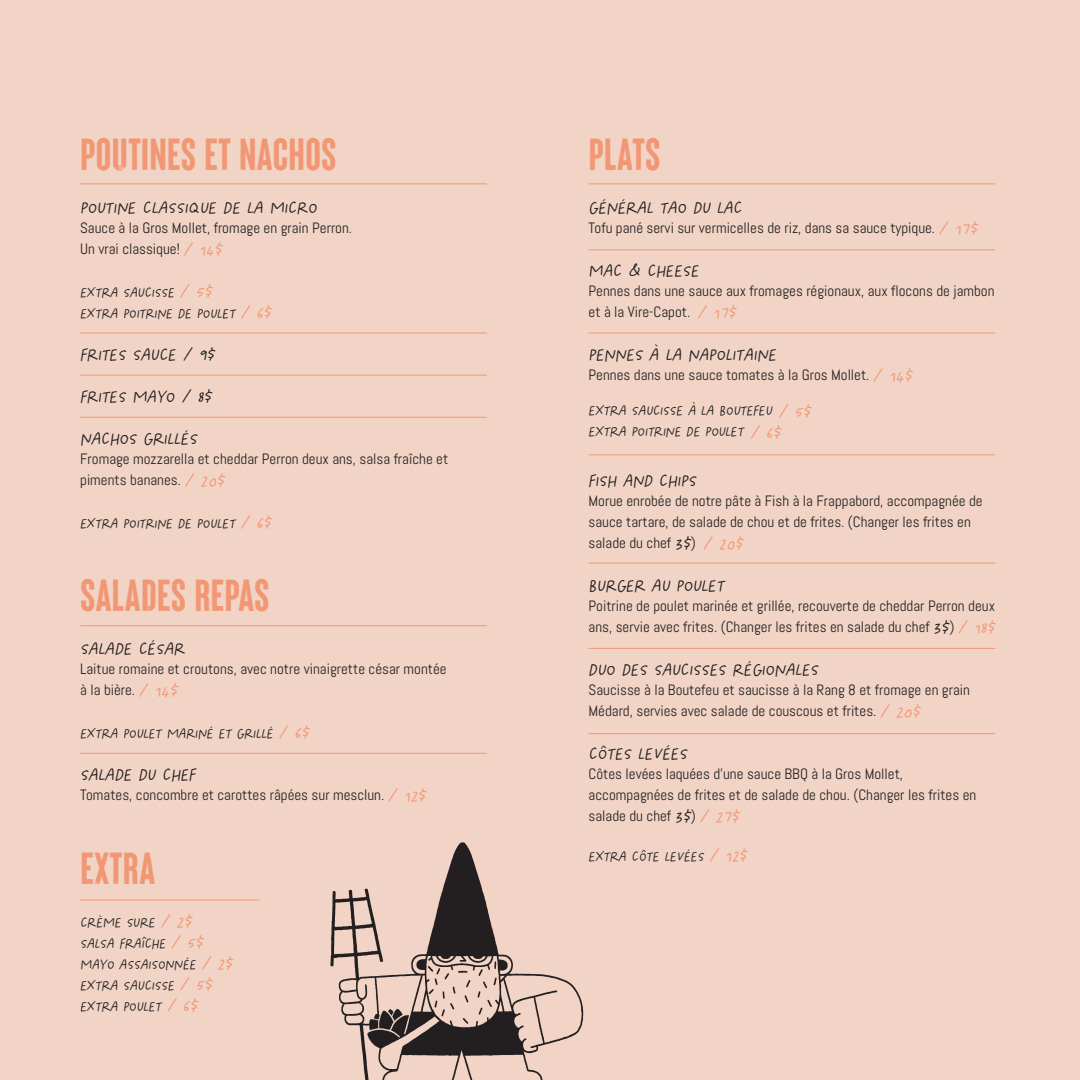
<style>
.page{position:relative;width:1080px;height:1080px;background:#f1d4c5}
.page>*{position:absolute;margin:0;border:0;box-sizing:border-box;transform-origin:0 0}
.t1{font:45px "Brixton Lead Vector";color:#f29774}
.t2{font:22.5px/42px "Just Saying";color:#231f20}
.t3{font:18.3px/21px "Just Saying";color:#231f20}
.t4{font:15px/21px "Abel";color:#231f20}
.s1{font-family:"Just Saying";font-size:22.5px;color:#f29774}
.s2{font-size:22.5px;color:#f29774}
.s3{font-family:"Just Saying";font-size:22.5px}
</style>
<div class="page">
<hr style="left:589px;top:184px;width:406px;height:1px;background:#f29774">
<hr style="left:589px;top:249px;width:406px;height:1px;background:#f29774">
<hr style="left:589px;top:333px;width:406px;height:1px;background:#f29774">
<hr style="left:589px;top:454px;width:406px;height:1px;background:#f29774">
<hr style="left:589px;top:563px;width:406px;height:1px;background:#f29774">
<hr style="left:589px;top:648px;width:406px;height:1px;background:#f29774">
<hr style="left:589px;top:733px;width:406px;height:1px;background:#f29774">
<hr style="left:80px;top:333px;width:407px;height:1px;background:#f29774">
<hr style="left:80px;top:375px;width:407px;height:1px;background:#f29774">
<hr style="left:80px;top:625px;width:407px;height:1px;background:#f29774">
<svg style="left:330px;top:842px;width:253px;height:238px"></svg>
<svg style="left:478px;top:961px;width:19px;height:54px"></svg>
<svg style="left:379px;top:1009px;width:24px;height:21px"></svg>
<svg style="left:428px;top:966px;width:42px;height:58px"></svg>
<hr style="left:80px;top:184px;width:407px;height:1px;background:#f29774">
<hr style="left:80px;top:753px;width:407px;height:1px;background:#f29774">
<hr style="left:80px;top:900px;width:180px;height:1px;background:#f29774">
<hr style="left:80px;top:417px;width:407px;height:1px;background:#f29774">
<h1 class="t1" style="left:80px;top:129px;width:258px">POUTINES ET NACHOS</h1>
<h2 class="t2" style="left:80px;top:187px;width:238px">POUTINE CLASSIQUE DE LA MICRO</h2>
<p class="t4" style="left:80px;top:217px;width:273px">Sauce à la Gros Mollet, fromage en grain Perron.<br>Un vrai classique! <span class="s1">/ 14$</span></p>
<p class="t3" style="left:80px;top:282px;width:193px">EXTRA SAUCISSE <span class="s2">/ 5$<br></span>EXTRA POITRINE DE POULET <span class="s2">/ 6$</span></p>
<h2 class="t2" style="left:80px;top:334px;width:136px">FRITES SAUCE / 9$<br>FRITES MAYO / 8$<br>NACHOS GRILLÉS</h2>
<p class="t4" style="left:80px;top:448px;width:370px">Fromage mozzarella et cheddar Perron deux ans, salsa fraîche et piments bananes. <span class="s1">/ 20$</span></p>
<p class="t3" style="left:80px;top:513px;width:193px">EXTRA POITRINE DE POULET <span class="s2">/ 6$</span></p>
<h1 class="t1" style="left:80px;top:570px;width:191px">SALADES REPAS</h1>
<h2 class="t2" style="left:80px;top:628px;width:106px">SALADE CÉSAR</h2>
<p class="t4" style="left:80px;top:658px;width:368px">Laitue romaine et croutons, avec notre vinaigrette césar montée à la bière. <span class="s1">/ 14$</span></p>
<p class="t3" style="left:80px;top:723px;width:231px">EXTRA POULET MARINÉ ET GRILLÉ <span class="s2">/ 6$</span></p>
<h2 class="t2" style="left:80px;top:754px;width:117px">SALADE DU CHEF</h2>
<p class="t4" style="left:80px;top:784px;width:347px">Tomates, concombre et carottes râpées sur mesclun. <span class="s1">/ 12$</span></p>
<h1 class="t1" style="left:80px;top:843px;width:77px">EXTRA</h1>
<p class="t3" style="left:80px;top:912px;width:154px">CRÈME SURE <span class="s2">/ 2$<br></span>SALSA FRAÎCHE <span class="s2">/ 5$<br></span>MAYO ASSAISONNÉE <span class="s2">/ 2$<br></span>EXTRA SAUCISSE <span class="s2">/ 5$<br></span>EXTRA POULET <span class="s2">/ 6$</span></p>
<h1 class="t1" style="left:589px;top:129px;width:73px">PLATS</h1>
<h2 class="t2" style="left:589px;top:187px;width:155px">GÉNÉRAL TAO DU LAC</h2>
<p class="t4" style="left:589px;top:217px;width:391px">Tofu pané servi sur vermicelles de riz, dans sa sauce typique. <span class="s1">/ 17$</span></p>
<h2 class="t2" style="left:589px;top:250px;width:112px">MAC &amp; CHEESE</h2>
<p class="t4" style="left:589px;top:280px;width:407px">Pennes dans une sauce aux fromages régionaux, aux flocons de jambon et à la Vire-Capot. <span class="s1">/ 17$</span></p>
<h2 class="t2" style="left:589px;top:334px;width:189px">PENNES À LA NAPOLITAINE</h2>
<p class="t4" style="left:589px;top:364px;width:325px">Pennes dans une sauce tomates à la Gros Mollet. <span class="s1">/ 14$</span></p>
<p class="t3" style="left:589px;top:401px;width:224px">EXTRA SAUCISSE À LA BOUTEFEU <span class="s2">/ 5$<br></span>EXTRA POITRINE DE POULET <span class="s2">/ 6$</span></p>
<h2 class="t2" style="left:589px;top:460px;width:109px">FISH AND CHIPS</h2>
<p class="t4" style="left:589px;top:490px;width:396px">Morue enrobée de notre pâte à Fish à la Frappabord, accompagnée de sauce tartare, de salade de chou et de frites. (Changer les frites en salade du chef <span class="s3">3$</span>) <span class="s1">/ 20$</span></p>
<h2 class="t2" style="left:589px;top:565px;width:137px">BURGER AU POULET</h2>
<p class="t4" style="left:589px;top:595px;width:408px">Poitrine de poulet marinée et grillée, recouverte de cheddar Perron deux ans, servie avec frites. (Changer les frites en salade du chef <span class="s3">3$</span>) <span class="s1">/ 18$</span></p>
<h2 class="t2" style="left:589px;top:649px;width:232px">DUO DES SAUCISSES RÉGIONALES</h2>
<p class="t4" style="left:589px;top:679px;width:383px">Saucisse à la Boutefeu et saucisse à la Rang 8 et fromage en grain<br>Médard, servies avec salade de couscous et frites. <span class="s1">/ 20$</span></p>
<h2 class="t2" style="left:589px;top:733px;width:100px">CÔTES LEVÉES</h2>
<p class="t4" style="left:589px;top:763px;width:389px">Côtes levées laquées d’une sauce BBQ à la Gros Mollet, accompagnées de frites et de salade de chou. (Changer les frites en salade du chef <span class="s3">3$</span>) <span class="s1">/ 27$</span></p>
<p class="t3" style="left:589px;top:846px;width:160px">EXTRA CÔTE LEVÉES <span class="s2">/ 12$</span></p>
</div>
